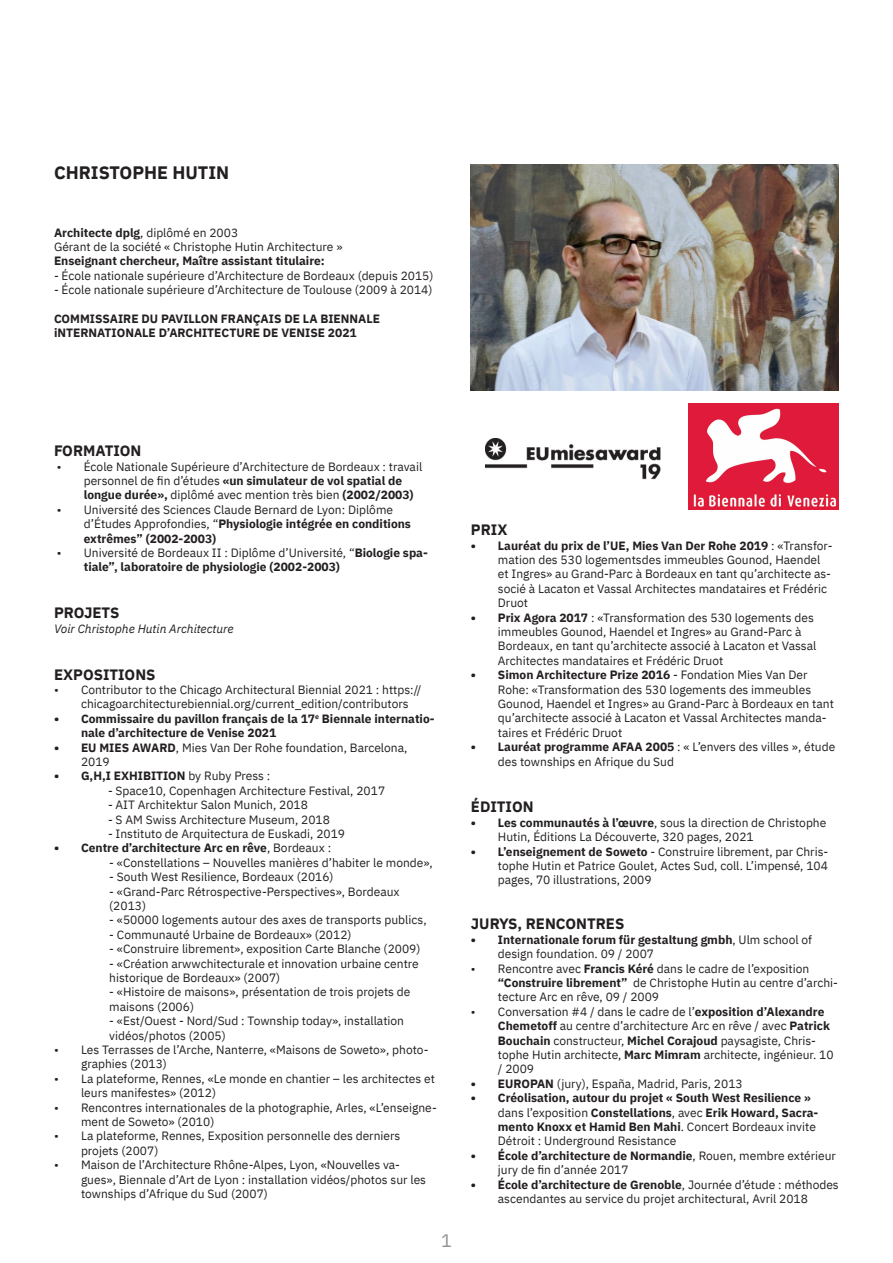
<style>
.page{position:relative;width:893px;height:1263px;background:#fff}
.page>*{position:absolute;margin:0;border:0;box-sizing:border-box;transform-origin:0 0}
.t1{font:700 18px "IBM Plex Sans";color:#231f20}
.t2{font:18px "IBM Plex Sans";color:#929090}
.t3{font:700 15px "IBM Plex Sans";color:#231f20}
.t4{font:12px/14.4px "IBM Plex Sans";color:#231f20}
.t5{font:700 12px/14.4px "IBM Plex Sans";color:#231f20}
.t6{font:italic 12px "IBM Plex Sans";color:#231f20}
.s1{font-weight:400}
.s2{font-weight:700}
</style>
<div class="page">
<img style="left:471px;top:165px;width:368px;height:225px">
<img style="left:689px;top:404px;width:150px;height:105px">
<img style="left:486px;top:438px;width:174px;height:42px">
<p class="t1" style="left:54px;top:158px;width:177px">CHRISTOPHE HUTIN</p>
<p class="t5" style="left:54px;top:224px;width:186px">Architecte dplg<span class="s1">, diplômé en 2003</span></p>
<p class="t4" style="left:54px;top:239px;width:290px">Gérant de la société « Christophe Hutin Architecture »</p>
<p class="t5" style="left:54px;top:253px;width:272px">Enseignant chercheur, Maître assistant titulaire:</p>
<p class="t4" style="left:54px;top:267px;width:381px">- École nationale supérieure d’Architecture de Bordeaux (depuis 2015)</p>
<p class="t4" style="left:54px;top:282px;width:380px">- École nationale supérieure d’Architecture de Toulouse (2009 à 2014)</p>
<p class="t5" style="left:54px;top:311px;width:328px">COMMISSAIRE DU PAVILLON FRANÇAIS DE LA BIENNALE iNTERNATIONALE D’ARCHITECTURE DE VENISE 2021</p>
<p class="t3" style="left:54px;top:439px;width:89px">FORMATION</p>
<p class="t4" style="left:84px;top:458px;width:340px;text-indent:-27px">• École Nationale Supérieure d’Architecture de Bordeaux : travail personnel de fin d’études <span class="s2">«un simulateur de vol spatial de longue durée»,</span> diplômé avec mention très bien <span class="s2">(2002/2003)</span></p>
<p class="t4" style="left:84px;top:501px;width:329px;text-indent:-27px">• Université des Sciences Claude Bernard de Lyon: Diplôme d’Études Approfondies, “<span class="s2">Physiologie intégrée en conditions extrêmes” (2002-2003)</span></p>
<p class="t5" style="left:84px;top:545px;width:346px;text-indent:-27px"><span class="s1">• Université de Bordeaux II : Diplôme d’Université, “</span>Biologie spa&shy;tiale”, laboratoire de physiologie (2002-2003)</p>
<p class="t3" style="left:54px;top:601px;width:67px">PROJETS</p>
<p class="t6" style="left:54px;top:619px;width:181px">Voir Christophe Hutin Architecture</p>
<p class="t3" style="left:54px;top:662px;width:103px">EXPOSITIONS</p>
<p class="t4" style="left:81px;top:681px;width:342px;text-indent:-27px">• Contributor to the Chicago Architectural Biennial 2021 : https:// chicagoarchitecturebiennial.org/current_edition/contributors</p>
<p class="t5" style="left:81px;top:710px;width:355px;text-indent:-27px">• Commissaire du pavillon français de la 17<sup>e</sup> Biennale internatio&shy;nale d’architecture de Venise 2021</p>
<p class="t4" style="left:81px;top:739px;width:328px;text-indent:-27px"><span class="s2">• EU MIES AWARD</span>, Mies Van Der Rohe foundation, Barcelona,<br>2019</p>
<p class="t5" style="left:54px;top:768px;width:218px">• G,H,I EXHIBITION <span class="s1">by Ruby Press :</span></p>
<p class="t4" style="left:108px;top:782px;width:279px">- Space10, Copenhagen Architecture Festival, 2017</p>
<p class="t4" style="left:108px;top:797px;width:201px">- AIT Architektur Salon Munich, 2018</p>
<p class="t4" style="left:108px;top:811px;width:223px">- S AM Swiss Architecture Museum, 2018</p>
<p class="t4" style="left:108px;top:825px;width:239px">- Instituto de Arquitectura de Euskadi, 2019</p>
<p class="t5" style="left:54px;top:840px;width:279px">• Centre d’architecture Arc en rêve<span class="s1">, Bordeaux :</span></p>
<p class="t4" style="left:109px;top:854px;width:325px">- «Constellations – Nouvelles manières d’habiter le monde»,</p>
<p class="t4" style="left:109px;top:869px;width:226px">- South West Resilience, Bordeaux (2016)</p>
<p class="t4" style="left:109px;top:883px;width:292px">- «Grand-Parc Rétrospective-Perspectives», Bordeaux (2013)</p>
<p class="t4" style="left:109px;top:912px;width:319px">- «50000 logements autour des axes de transports publics,</p>
<p class="t4" style="left:109px;top:926px;width:244px">- Communauté Urbaine de Bordeaux» (2012)</p>
<p class="t4" style="left:109px;top:941px;width:313px">- «Construire librement», exposition Carte Blanche (2009)</p>
<p class="t4" style="left:109px;top:955px;width:311px">- «Création arwwchitecturale et innovation urbaine centre historique de Bordeaux» (2007)</p>
<p class="t4" style="left:109px;top:984px;width:303px">- «Histoire de maisons», présentation de trois projets de maisons (2006)</p>
<p class="t4" style="left:109px;top:1013px;width:296px">- «Est/Ouest - Nord/Sud : Township today», installation vidéos/photos (2005)</p>
<p class="t4" style="left:81px;top:1041px;width:349px;text-indent:-27px">• Les Terrasses de l’Arche, Nanterre, «Maisons de Soweto», photo&shy;graphies (2013)</p>
<p class="t4" style="left:81px;top:1070px;width:355px;text-indent:-27px">• La plateforme, Rennes, «Le monde en chantier – les architectes et leurs manifestes» (2012)</p>
<p class="t4" style="left:81px;top:1099px;width:357px;text-indent:-27px">• Rencontres internationales de la photographie, Arles, «L’enseigne&shy;ment de Soweto» (2010)</p>
<p class="t4" style="left:81px;top:1128px;width:321px;text-indent:-27px">• La plateforme, Rennes, Exposition personnelle des derniers projets (2007)</p>
<p class="t4" style="left:81px;top:1157px;width:347px;text-indent:-27px">• Maison de l’Architecture Rhône-Alpes, Lyon, «Nouvelles va&shy;gues», Biennale d’Art de Lyon : installation vidéos/photos sur les townships d’Afrique du Sud (2007)</p>
<p class="t2" style="left:441px;top:1227px;width:12px">1</p>
<p class="t3" style="left:471px;top:518px;width:38px">PRIX</p>
<p class="t4" style="left:498px;top:537px;width:336px;text-indent:-27px"><span class="s2">• Lauréat du prix de l’UE, Mies Van Der Rohe 2019</span> : «Transfor&shy;mation des 530 logementsdes immeubles Gounod, Haendel et Ingres» au Grand-Parc à Bordeaux en tant qu’architecte as&shy;socié à Lacaton et Vassal Architectes mandataires et Frédéric Druot</p>
<p class="t4" style="left:498px;top:609px;width:320px;text-indent:-27px"><span class="s2">• Prix Agora 2017</span> : «Transformation des 530 logements des immeubles Gounod, Haendel et Ingres» au Grand-Parc à Bordeaux, en tant qu’architecte associé à Lacaton et Vassal Architectes mandataires et Frédéric Druot</p>
<p class="t4" style="left:498px;top:667px;width:337px;text-indent:-27px"><span class="s2">• Simon Architecture Prize 2016</span> - Fondation Mies Van Der Rohe: «Transformation des 530 logements des immeubles Gounod, Haendel et Ingres» au Grand-Parc à Bordeaux en tant qu’architecte associé à Lacaton et Vassal Architectes manda&shy;taires et Frédéric Druot</p>
<p class="t4" style="left:498px;top:739px;width:339px;text-indent:-27px"><span class="s2">• Lauréat programme AFAA 2005</span> : « L’envers des villes », étude des townships en Afrique du Sud</p>
<p class="t3" style="left:471px;top:795px;width:64px">ÉDITION</p>
<p class="t4" style="left:498px;top:814px;width:330px;text-indent:-27px"><span class="s2">• Les communautés à l’œuvre</span>, sous la direction de Christophe<br>Hutin, Éditions La Découverte, 320 pages, 2021</p>
<p class="t4" style="left:498px;top:843px;width:332px;text-align:justify;text-indent:-27px"><span class="s2">• L’enseignement de Soweto</span> - Construire librement, par Chris&shy;tophe Hutin et Patrice Goulet, Actes Sud, coll. L’impensé, 104 pages, 70 illustrations, 2009</p>
<p class="t3" style="left:471px;top:912px;width:155px">JURYS, RENCONTRES</p>
<p class="t5" style="left:498px;top:931px;width:316px;text-indent:-27px">• Internationale forum für gestaltung gmbh<span class="s1">, Ulm school of design foundation. 09 / 2007</span></p>
<p class="t4" style="left:498px;top:960px;width:342px;text-indent:-27px">• Rencontre avec <span class="s2">Francis Kéré</span> dans le cadre de l’exposition <span class="s2">“Construire librement”</span> de Christophe Hutin au centre d’archi&shy;tecture Arc en rêve, 09 / 2009</p>
<p class="t4" style="left:498px;top:1003px;width:337px;text-indent:-27px">• Conversation #4 / dans le cadre de l’<span class="s2">exposition d’Alexandre Chemetoff</span> au centre d’architecture Arc en rêve / avec <span class="s2">Patrick Bouchain</span> constructeur, <span class="s2">Michel Corajoud</span> paysagiste, Chris&shy;tophe Hutin architecte, <span class="s2">Marc Mimram</span> architecte, ingénieur. 10 / 2009</p>
<p class="t4" style="left:471px;top:1075px;width:273px"><span class="s2">• EUROPAN</span> (jury), España, Madrid, Paris, 2013</p>
<p class="t5" style="left:498px;top:1090px;width:322px;text-indent:-27px">• Créolisation, autour du projet « South West Resilience » <span class="s1">dans l’exposition</span> Constellations<span class="s1">, avec</span> Erik Howard, Sacra&shy;mento Knoxx et Hamid Ben Mahi<span class="s1">. Concert Bordeaux invite Détroit : Underground Resistance</span></p>
<p class="t4" style="left:498px;top:1147px;width:340px;text-indent:-27px"><span class="s2">• École d’architecture de Normandie</span>, Rouen, membre extérieur jury de fin d’année 2017</p>
<p class="t4" style="left:471px;top:1176px;width:369px;text-align:center"><span class="s2">• École d’architecture de Grenoble</span>, Journée d’étude : méthodes ascendantes au service du projet architectural, Avril 2018</p>
</div>
